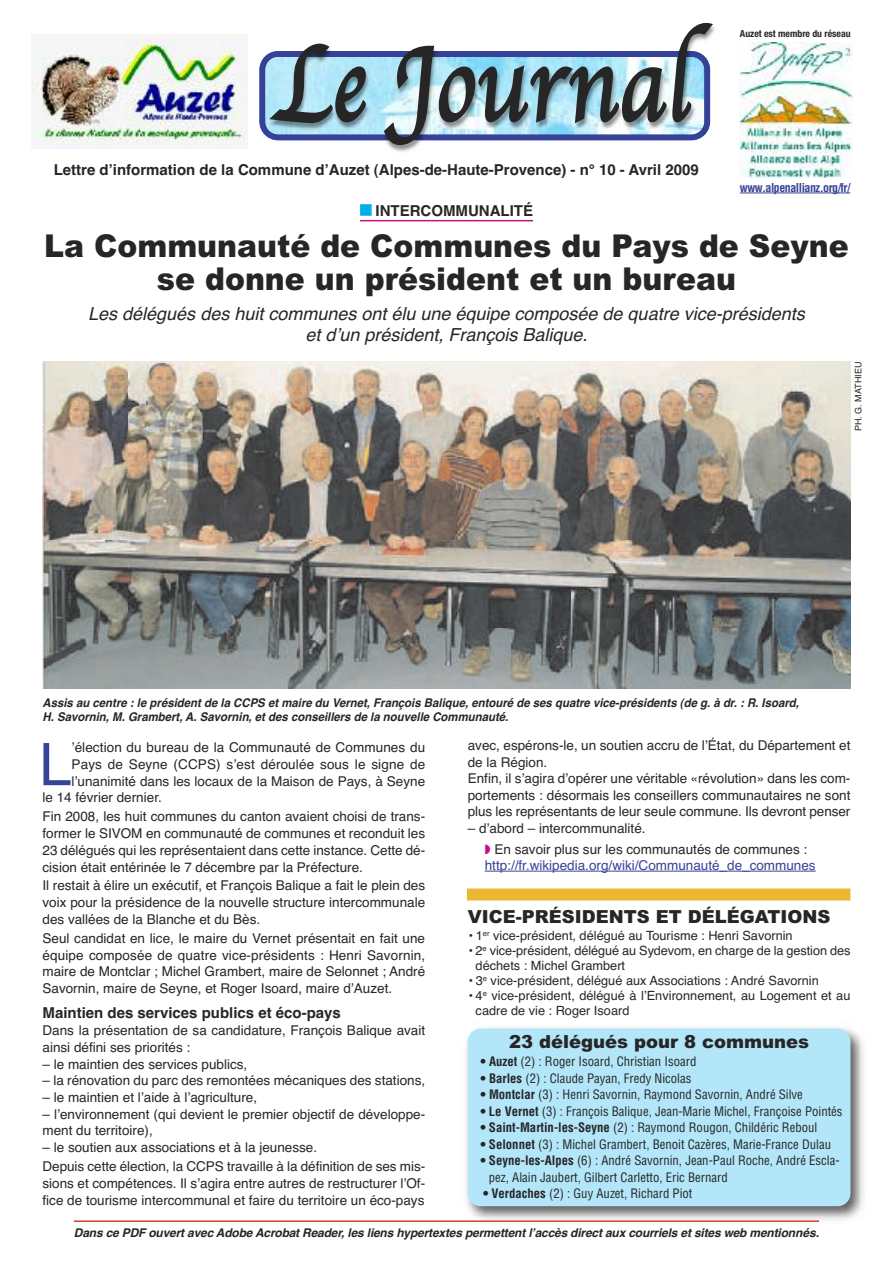
<style>
.page{position:relative;width:893px;height:1263px;background:#fff}
.page>*{position:absolute;margin:0;border:0;box-sizing:border-box;transform-origin:0 0}
.t1{font:109.5px "Apple Chancery";letter-spacing:.015em;color:#272627;scale:.82 1}
.t2{font:58.8px "Helvetica";color:#364397}
.t3{font:900 31.5px/33px "Arial";color:#272627;text-align:center;scale:.95 1}
.t4{font:italic 18px/21px "Helvetica";color:#272627;text-align:center}
.t5{font:900 18px "Arial";color:#272627}
.t6{font:700 15px "Helvetica";color:#272627}
.t7{font:13.5px/16.8px "Helvetica";color:#272627}
.t8{font:13.5px "Helvetica";color:#364397}
.t9{font:condensed 12.75px/16.5px "Helvetica";color:#272627}
.t10{font:12.75px/15px "Helvetica";color:#272627}
.t11{font:italic 700 12px/14.4px "Helvetica";color:#272627;scale:.95 1}
.t12{font:italic 700 12px "Helvetica";color:#272627}
.t13{font:700 condensed 12px "Helvetica";letter-spacing:-.04em;color:#364397}
.t14{font:700 condensed 9.75px "Helvetica Neue";color:#272627}
.t15{font:9px "Helvetica";color:#272627}
.s1{color:#00aded}
.s2{color:#ca0d89}
.s3{font-weight:700}
</style>
<div class="page">
<img style="left:275px;top:25px;width:549px;height:168px">
<img style="left:259px;top:51px;width:451px;height:89px">
<img style="left:265px;top:57px;width:439px;height:77px">
<hr style="left:360px;top:220px;width:173px;height:1px;background:#ca0d89">
<img style="left:43px;top:361px;width:794px;height:2px">
<svg style="left:837px;top:361px;width:13px;height:2px"></svg>
<img style="left:43px;top:363px;width:807px;height:326px">
<img style="left:31px;top:34px;width:217px;height:115px">
<img style="left:740px;top:43px;width:113px;height:135px">
<img style="left:466px;top:1027px;width:398px;height:195px">
<div style="left:468px;top:1028px;width:382px;height:178px;background:#b3e6f9;border-radius:13px"></div>
<div style="left:467px;top:888px;width:383px;height:12px;background:#ecb834"></div>
<hr style="left:485px;top:871px;width:331px;height:1px;background:#364397">
<hr style="left:74px;top:1220px;width:745px;height:2px;background:#cf402f">
<hr style="left:740px;top:193px;width:110px;height:1px;background:#364397">
<h1 class="t1" style="left:273px;top:17px;width:510px">Le Journal</h1>
<p class="t6" style="left:54px;top:161px;width:647px">Lettre dʼinformation de la Commune dʼAuzet (Alpes-de-Haute-Provence) - n° 10 - Avril 2009</p>
<p class="t6" style="left:360px;top:202px;width:174px"><span class="s1">■</span> INTERCOMMUNALITÉ</p>
<h3 class="t3" style="left:44px;top:230px;width:848px">La Communauté de Communes du Pays de Seyne se donne un président et un bureau</h3>
<h3 class="t4" style="left:88px;top:303px;width:724px">Les délégués des huit communes ont élu une équipe composée de quatre vice-présidents et dʼun président, François Balique.</h3>
<p class="t14" style="left:740px;top:28px;width:112px">Auzet est membre du réseau</p>
<p class="t13" style="left:740px;top:181px;width:112px">www.alpenallianz.org/fr/</p>
<p class="t15" style="left:853px;top:431px;width:71px;rotate:-90deg">PH. G. MATHIEU</p>
<p class="t11" style="left:43px;top:695px;width:802px">Assis au centre : le président de la CCPS et maire du Vernet, François Balique, entouré de ses quatre vice-présidents (de g. à dr. : R. Isoard,<br>H. Savornin, M. Grambert, A. Savornin, et des conseillers de la nouvelle Communauté.</p>
<h2 class="t2" style="left:39px;top:730px;width:34px">L</h2>
<p class="t7" style="left:72px;top:739px;width:355px">ʼélection du bureau de la Communauté de Communes du</p>
<p class="t7" style="left:468px;top:737px;width:384px">avec, espérons-le, un soutien accru de lʼÉtat, du Département et de la Région.<br>Enfin, il sʼagira dʼopérer une véritable «révolution» dans les com&shy;portements : désormais les conseillers communautaires ne sont plus les représentants de leur seule commune. Ils devront penser</p>
<p class="t7" style="left:485px;top:818px;width:324px;line-height:20.7px;text-indent:-17px">– dʼabord – intercommunalité.<br><span class="s2">◗</span> En savoir plus sur les communautés de communes :</p>
<p class="t8" style="left:485px;top:857px;width:332px">http://fr.wikipedia.org/wiki/Communauté_de_communes</p>
<p class="t7" style="left:72px;top:756px;width:355px">Pays de Seyne (CCPS) sʼest déroulée sous le signe de</p>
<p class="t7" style="left:72px;top:773px;width:355px">lʼunanimité dans les locaux de la Maison de Pays, à Seyne</p>
<p class="t7" style="left:43px;top:789px;width:121px">le 14 février dernier.</p>
<p class="t7" style="left:43px;top:808px;width:384px;text-align:justify">Fin 2008, les huit communes du canton avaient choisi de trans&shy;former le SIVOM en communauté de communes et reconduit les 23 délégués qui les représentaient dans cette instance. Cette dé&shy;cision était entérinée le 7 décembre par la Préfecture.</p>
<p class="t7" style="left:43px;top:877px;width:384px;text-align:justify">Il restait à élire un exécutif, et François Balique a fait le plein des voix pour la présidence de la nouvelle structure intercommunale des vallées de la Blanche et du Bès.</p>
<p class="t7" style="left:43px;top:930px;width:384px;text-align:justify">Seul candidat en lice, le maire du Vernet présentait en fait une équipe composée de quatre vice-présidents : Henri Savornin, maire de Montclar ; Michel Grambert, maire de Selonnet ; André Savornin, maire de Seyne, et Roger Isoard, maire dʼAuzet.</p>
<p class="t6" style="left:43px;top:1004px;width:300px">Maintien des services publics et éco-pays</p>
<p class="t7" style="left:43px;top:1022px;width:384px">Dans la présentation de sa candidature, François Balique avait ainsi défini ses priorités :</p>
<p class="t7" style="left:43px;top:1055px;width:206px">– le maintien des services publics,</p>
<p class="t7" style="left:43px;top:1072px;width:384px">– la rénovation du parc des remontées mécaniques des stations,</p>
<p class="t7" style="left:43px;top:1089px;width:216px">– le maintien et lʼaide à lʼagriculture,</p>
<p class="t7" style="left:43px;top:1106px;width:384px">– lʼenvironnement (qui devient le premier objectif de développe&shy;ment du territoire),</p>
<p class="t7" style="left:43px;top:1138px;width:384px;line-height:18.9px">– le soutien aux associations et à la jeunesse.<br>Depuis cette élection, la CCPS travaille à la définition de ses mis-</p>
<p class="t7" style="left:43px;top:1175px;width:384px">sions et compétences. Il sʼagira entre autres de restructurer lʼOf&shy;fice de tourisme intercommunal et faire du territoire un éco-pays</p>
<h3 class="t5" style="left:468px;top:906px;width:364px">VICE-PRÉSIDENTS ET DÉLÉGATIONS</h3>
<p class="t10" style="left:468px;top:928px;width:326px">• 1<sup>er</sup> vice-président, délégué au Tourisme : Henri Savornin</p>
<p class="t10" style="left:476px;top:943px;width:376px;text-indent:-8px">• 2<sup>e</sup> vice-président, délégué au Sydevom, en charge de la gestion des déchets : Michel Grambert</p>
<p class="t10" style="left:468px;top:973px;width:353px">• 3<sup>e</sup> vice-président, délégué aux Associations : André Savornin</p>
<p class="t10" style="left:476px;top:988px;width:376px;text-indent:-8px">• 4<sup>e</sup> vice-président, délégué à lʼEnvironnement, au Logement et au cadre de vie : Roger Isoard</p>
<h3 class="t5" style="left:509px;top:1031px;width:302px">23 délégués pour 8 communes</h3>
<p class="t9" style="left:480px;top:1054px;width:217px"><span class="s3">• Auzet</span> (2) : Roger Isoard, Christian Isoard</p>
<p class="t9" style="left:480px;top:1070px;width:212px"><span class="s3">• Barles</span> (2) : Claude Payan, Fredy Nicolas</p>
<p class="t9" style="left:480px;top:1087px;width:324px"><span class="s3">• Montclar</span> (3) : Henri Savornin, Raymond Savornin, André Silve</p>
<p class="t9" style="left:480px;top:1103px;width:364px"><span class="s3">• Le Vernet</span> (3) : François Balique, Jean-Marie Michel, Françoise Pointés</p>
<p class="t9" style="left:480px;top:1120px;width:338px"><span class="s3">• Saint-Martin-les-Seyne</span> (2) : Raymond Rougon, Childéric Reboul</p>
<p class="t9" style="left:480px;top:1136px;width:352px"><span class="s3">• Selonnet</span> (3) : Michel Grambert, Benoit Cazères, Marie-France Dulau</p>
<p class="t9" style="left:489px;top:1153px;width:352px;text-indent:-8px"><span class="s3">• Seyne-les-Alpes</span> (6) : André Savornin, Jean-Paul Roche, André Escla&shy;pez, Alain Jaubert, Gilbert Carletto, Eric Bernard</p>
<p class="t9" style="left:483px;top:1186px;width:211px"><span class="s3">• Verdaches</span> (2) : Guy Auzet, Richard Piot</p>
<p class="t12" style="left:74px;top:1226px;width:751px">Dans ce PDF ouvert avec Adobe Acrobat Reader, les liens hypertextes permettent lʼaccès direct aux courriels et sites web mentionnés.</p>
</div>
